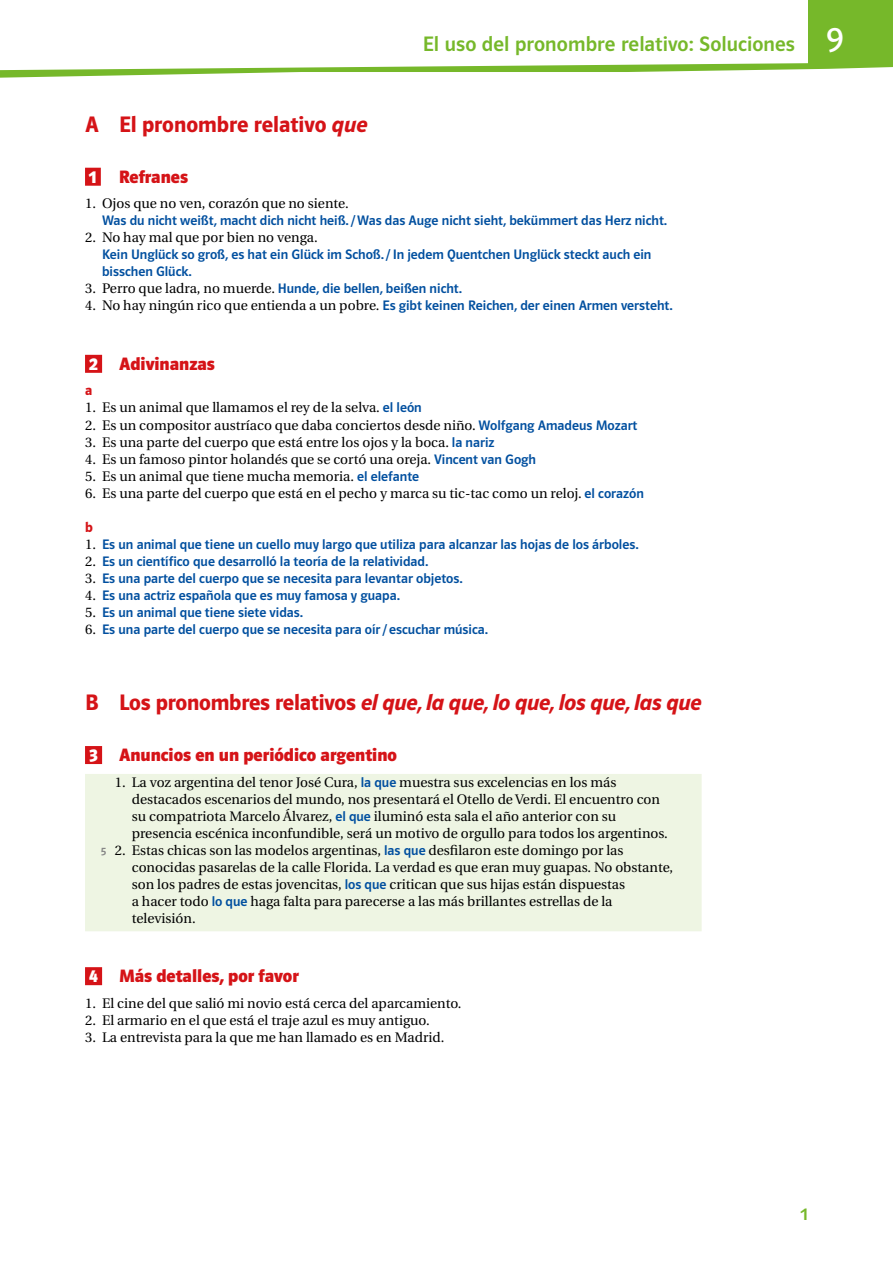
<style>
.page{position:relative;width:893px;height:1263px;background:#fff}
.page>*{position:absolute;margin:0;border:0;box-sizing:border-box;transform-origin:0 0}
.es_titel_thema{font:36px "Polo Spanisch Buch";color:#fff}
.es_Kapitelteil__ABC{font:22.5px "Polo Spanisch Hfett Kursiv";letter-spacing:-.01em;color:#d51317}
.es_Kapitelteil__ABC-2{font:22.5px "Polo Spanisch Hfett";color:#d51317}
.es_lebender_Kolumnen{font:21px "Polo Spanisch Krftg";letter-spacing:.005em;color:#76b82a}
.es_Aufgabe{font:700 18px "Polo Spanisch";color:#d51317}
.t1{font:18px "Polo Spanisch Krftg";color:#76b82a}
.es_arbeitsanweisung{font:14.25px "Polo Spanisch Hfett";color:#d51317}
.es_text_utopia_aufza{font:13.8px/17px "Utopia";color:#000}
.es_text_utopia_aufza-2{font:13.8px/17px "Polo Spanisch Krftg";color:#004f9f}
.es_zeilenzähler{font:11.25px "Polo Spanisch Krftg";color:#878787}
.s1{font-family:"Polo Spanisch Hfett Kursiv"}
.s2{color:#fff}
.s3{font-family:"Utopia";color:#000}
.s4{font-family:"Polo Spanisch Krftg";color:#004f9f}
.s5{font-family:"Polo Spanisch Hfett"}
</style>
<div class="page">
<div style="left:85px;top:168px;width:16px;height:18px;background:#d51317"></div>
<div style="left:85px;top:355px;width:17px;height:18px;background:#d51317"></div>
<div style="left:85px;top:746px;width:17px;height:18px;background:#d51317"></div>
<div style="left:85px;top:967px;width:17px;height:18px;background:#d51317"></div>
<div style="left:85px;top:774px;width:617px;height:157px;background:#eef5e3"></div>
<svg style="left:0;top:63px;width:893px;height:15px"></svg>
<div style="left:808px;top:0;width:85px;height:64px;background:#76b82a"></div>
<p class="es_lebender_Kolumnen" style="left:423px;top:32px;width:374px">El uso del pronombre relativo: Soluciones</p>
<p class="es_titel_thema" style="left:826px;top:19px;width:19px">9</p>
<p class="es_Kapitelteil__ABC-2" style="left:85px;top:112px;width:284px">A El pronombre relativo <span class="s1">que</span></p>
<p class="es_Aufgabe" style="left:89px;top:167px;width:101px"><span class="s2">1</span> Refranes</p>
<p class="es_text_utopia_aufza-2" style="left:102px;top:195px;width:567px;text-indent:-17px"><span class="s3">1. Ojos que no ven, corazón que no siente.<br></span>Was du nicht weißt, macht dich nicht heiß./Was das Auge nicht sieht, bekümmert das Herz nicht.</p>
<p class="es_text_utopia_aufza-2" style="left:102px;top:229px;width:551px;text-indent:-17px"><span class="s3">2. No hay mal que por bien no venga.<br></span>Kein Unglück so groß, es hat ein Glück im Schoß./In jedem Quentchen Unglück steckt auch ein bisschen Glück.</p>
<p class="es_text_utopia_aufza-2" style="left:85px;top:280px;width:379px"><span class="s3">3. Perro que ladra, no muerde.</span> Hunde, die bellen, beißen nicht.</p>
<p class="es_text_utopia_aufza-2" style="left:85px;top:297px;width:589px"><span class="s3">4. No hay ningún rico que entienda a un pobre.</span> Es gibt keinen Reichen, der einen Armen versteht.</p>
<p class="es_Aufgabe" style="left:89px;top:354px;width:127px"><span class="s2">2</span> Adivinanzas</p>
<p class="es_arbeitsanweisung" style="left:85px;top:383px;width:9px">a</p>
<p class="es_text_utopia_aufza" style="left:85px;top:400px;width:338px">1. Es un animal que llamamos el rey de la selva. <span class="s4">el león</span></p>
<p class="es_text_utopia_aufza" style="left:85px;top:417px;width:554px">2. Es un compositor austríaco que daba conciertos desde niño. <span class="s4">Wolfgang Amadeus Mozart</span></p>
<p class="es_text_utopia_aufza" style="left:85px;top:434px;width:411px">3. Es una parte del cuerpo que está entre los ojos y la boca. <span class="s4">la nariz</span></p>
<p class="es_text_utopia_aufza" style="left:85px;top:451px;width:453px">4. Es un famoso pintor holandés que se cortó una oreja. <span class="s4">Vincent van Gogh</span></p>
<p class="es_text_utopia_aufza" style="left:85px;top:468px;width:336px">5. Es un animal que tiene mucha memoria. <span class="s4">el elefante</span></p>
<p class="es_text_utopia_aufza" style="left:85px;top:485px;width:560px">6. Es una parte del cuerpo que está en el pecho y marca su tic-tac como un reloj. <span class="s4">el corazón</span></p>
<p class="es_arbeitsanweisung" style="left:85px;top:519px;width:9px">b</p>
<p class="es_text_utopia_aufza-2" style="left:85px;top:535px;width:555px"><span class="s3">1.</span> Es un animal que tiene un cuello muy largo que utiliza para alcanzar las hojas de los árboles.</p>
<p class="es_text_utopia_aufza-2" style="left:85px;top:552px;width:345px"><span class="s3">2.</span> Es un científico que desarrolló la teoría de la relatividad.</p>
<p class="es_text_utopia_aufza-2" style="left:85px;top:569px;width:379px"><span class="s3">3.</span> Es una parte del cuerpo que se necesita para levantar objetos.</p>
<p class="es_text_utopia_aufza-2" style="left:85px;top:586px;width:316px"><span class="s3">4.</span> Es una actriz española que es muy famosa y guapa.</p>
<p class="es_text_utopia_aufza-2" style="left:85px;top:604px;width:220px"><span class="s3">5.</span> Es un animal que tiene siete vidas.</p>
<p class="es_text_utopia_aufza-2" style="left:85px;top:621px;width:404px"><span class="s3">6.</span> Es una parte del cuerpo que se necesita para oír/escuchar música.</p>
<p class="es_Kapitelteil__ABC" style="left:85px;top:690px;width:618px"><span class="s5">B Los pronombres relativos</span> el que, la que, lo que, los que, las que</p>
<p class="es_Aufgabe" style="left:89px;top:745px;width:309px"><span class="s2">3</span> Anuncios en un periódico argentino</p>
<p class="es_text_utopia_aufza" style="left:132px;top:774px;width:538px;text-indent:-17px">1. La voz argentina del tenor José Cura, <span class="s4">la que</span> muestra sus excelencias en los más destacados escenarios del mundo, nos presentará el Otello de Verdi. El encuentro con su compatriota Marcelo Álvarez, <span class="s4">el que</span> iluminó esta sala el año anterior con su presencia escénica inconfundible, será un motivo de orgullo para todos los argentinos.</p>
<p class="es_zeilenzähler" style="left:101px;top:845px;width:7px">5</p>
<p class="es_text_utopia_aufza" style="left:132px;top:842px;width:543px;text-indent:-17px">2. Estas chicas son las modelos argentinas, <span class="s4">las que</span> desfilaron este domingo por las conocidas pasarelas de la calle Florida. La verdad es que eran muy guapas. No obstante, son los padres de estas jovencitas, <span class="s4">los que</span> critican que sus hijas están dispuestas<br>a hacer todo <span class="s4">lo que</span> haga falta para parecerse a las más brillantes estrellas de la televisión.</p>
<p class="es_Aufgabe" style="left:89px;top:966px;width:211px"><span class="s2">4</span> Más detalles, por favor</p>
<p class="es_text_utopia_aufza" style="left:85px;top:995px;width:378px">1. El cine del que salió mi novio está cerca del aparcamiento.</p>
<p class="es_text_utopia_aufza" style="left:85px;top:1012px;width:346px">2. El armario en el que está el traje azul es muy antiguo.</p>
<p class="es_text_utopia_aufza" style="left:85px;top:1029px;width:361px">3. La entrevista para la que me han llamado es en Madrid.</p>
<p class="t1" style="left:800px;top:1204px;width:9px">1</p>
</div>
